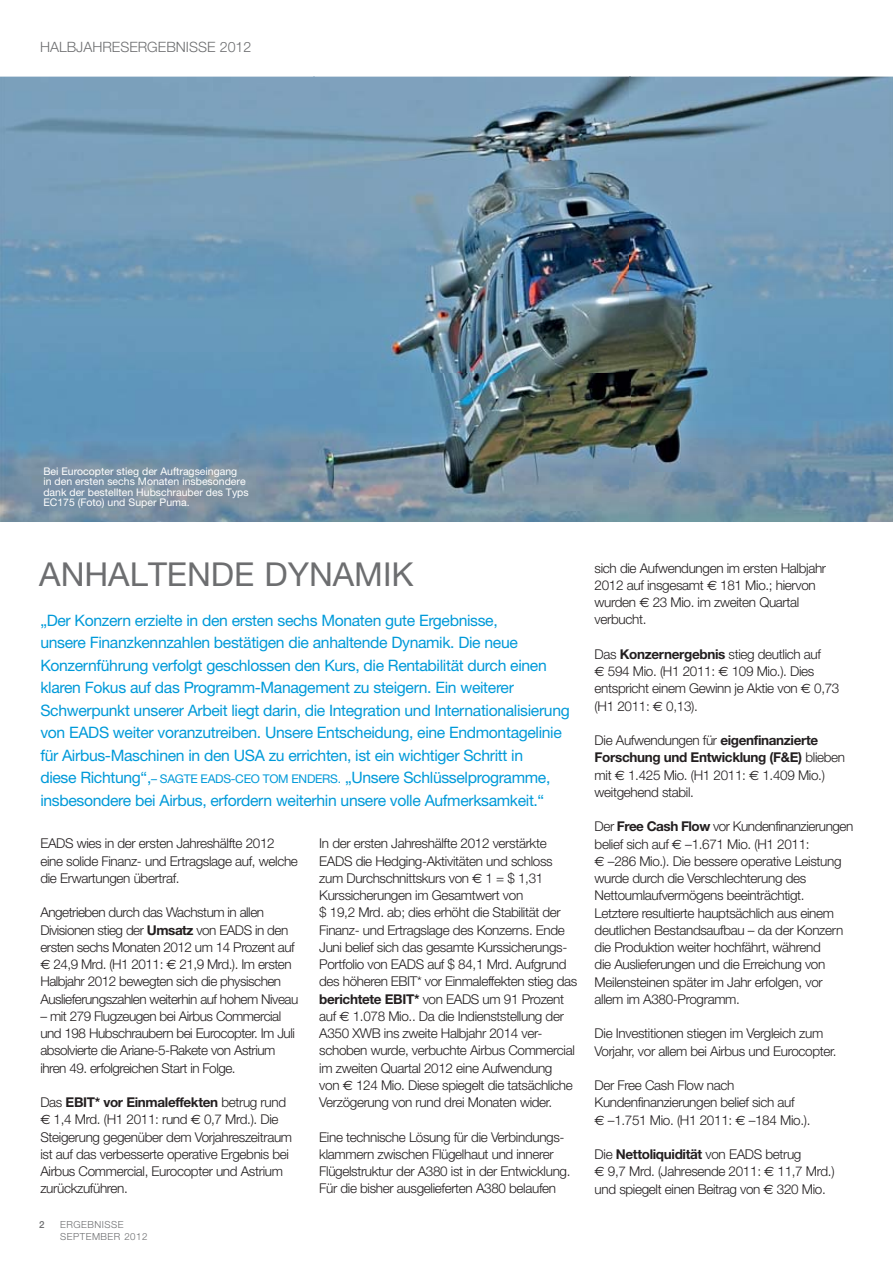
<style>
.page{position:relative;width:893px;height:1263px;background:#fff}
.page>*{position:absolute;margin:0;border:0;box-sizing:border-box;transform-origin:0 0}
.t1{font:33px "Helvetica Neue";color:#6d6e70}
.t2{font:15.75px/22.5px "Helvetica Neue";letter-spacing:-.02em;color:#009ad9}
.t3{font:300 14.25px "Helvetica Neue";color:#6d6e70}
.t4{font:300 13.5px/17.2px "Helvetica Neue";letter-spacing:-.025em;color:#231f20}
.t5{font:10.5px/10.5px "Helvetica Neue";color:#fff}
.t6{font:300 9.75px/11.7px "Helvetica Neue";letter-spacing:.05em;color:#6d6e70}
.t7{font:500 9.75px "Helvetica Neue";color:#6d6e70}
.s1{font-size:12px}
.s2{font-weight:700}
.s3{font-family:"Euro Sans";font-weight:400}
</style>
<div class="page">
<img style="left:1px;top:77px;width:892px;height:445px">
<p class="t3" style="left:40px;top:42px;width:213px">HALBJAHRESERGEBNISSE 2012</p>
<p class="t5" style="left:43px;top:467px;width:207px">Bei Eurocopter stieg der Auftragseingang<br>in den ersten sechs Monaten insbesondere dank der bestellten Hubschrauber des Typs EC175 (Foto) und Super Puma.</p>
<h1 class="t1" style="left:39px;top:562px;width:376px">ANHALTENDE DYNAMIK</h1>
<p class="t2" style="left:40px;top:610px;width:531px">„Der Konzern erzielte in den ersten sechs Monaten gute Ergebnisse,<br>unsere Finanzkennzahlen bestätigen die anhaltende Dynamik. Die neue Konzernführung verfolgt geschlossen den Kurs, die Rentabilität durch einen klaren Fokus auf das Programm-Management zu steigern. Ein weiterer Schwerpunkt unserer Arbeit liegt darin, die Integration und Internationalisierung von EADS weiter voranzutreiben. Unsere Entscheidung, eine Endmontagelinie für Airbus-Maschinen in den USA zu errichten, ist ein wichtiger Schritt in<br>diese Richtung“,<span class="s1">– SAGTE EADS-CEO TOM ENDERS.</span> „Unsere Schlüsselprogramme, insbesondere bei Airbus, erfordern weiterhin unsere volle Aufmerksamkeit.“</p>
<p class="t4" style="left:40px;top:836px;width:259px">EADS wies in der ersten Jahreshälfte 2012 eine solide Finanz- und Ertragslage auf, welche die Erwartungen übertraf.</p>
<p class="t4" style="left:40px;top:905px;width:259px">Angetrieben durch das Wachstum in allen Divisionen stieg der <span class="s2">Umsatz</span> von EADS in den ersten sechs Monaten 2012 um 14 Prozent auf <span class="s3">€</span> 24,9 Mrd. (H1 2011: <span class="s3">€</span> 21,9 Mrd.). Im ersten Halbjahr 2012 bewegten sich die physischen Auslieferungszahlen weiterhin auf hohem Niveau</p>
<p class="t4" style="left:40px;top:1009px;width:256px">– mit 279 Flugzeugen bei Airbus Commercial und 198 Hubschraubern bei Eurocopter. Im Juli absolvierte die Ariane-5-Rakete von Astrium ihren 49. erfolgreichen Start in Folge.</p>
<p class="t4" style="left:40px;top:1095px;width:253px">Das <span class="s2">EBIT* vor Einmaleffekten</span> betrug rund <span class="s3">€</span> 1,4 Mrd. (H1 2011: rund <span class="s3">€</span> 0,7 Mrd.). Die Steigerung gegenüber dem Vorjahreszeitraum ist auf das verbesserte operative Ergebnis bei Airbus Commercial, Eurocopter und Astrium zurückzuführen.</p>
<p class="t7" style="left:39px;top:1221px;width:7px">2</p>
<p class="t6" style="left:60px;top:1220px;width:89px">ERGEBNISSE<br>SEPTEMBER 2012</p>
<p class="t4" style="left:319px;top:836px;width:259px">In der ersten Jahreshälfte 2012 verstärkte EADS die Hedging-Aktivitäten und schloss zum Durchschnittskurs von <span class="s3">€</span> 1 = $ 1,31<br>Kurssicherungen im Gesamtwert von<br>$ 19,2 Mrd. ab; dies erhöht die Stabilität der Finanz- und Ertragslage des Konzerns. Ende Juni belief sich das gesamte Kurssicherungs-Portfolio von EADS auf $ 84,1 Mrd. Aufgrund des höheren EBIT* vor Einmaleffekten stieg das <span class="s2">berichtete EBIT*</span> von EADS um 91 Prozent auf <span class="s3">€</span> 1.078 Mio.. Da die Indienststellung der A350 XWB ins zweite Halbjahr 2014 ver&shy;schoben wurde, verbuchte Airbus Commercial im zweiten Quartal 2012 eine Aufwendung<br>von <span class="s3">€</span> 124 Mio. Diese spiegelt die tatsächliche Verzögerung von rund drei Monaten wider.</p>
<p class="t4" style="left:319px;top:1130px;width:253px">Eine technische Lösung für die Verbindungs&shy;klammern zwischen Flügelhaut und innerer Flügelstruktur der A380 ist in der Entwicklung.<br>Für die bisher ausgelieferten A380 belaufen</p>
<p class="t4" style="left:595px;top:560px;width:233px">sich die Aufwendungen im ersten Halbjahr<br>2012 auf insgesamt <span class="s3">€</span> 181 Mio.; hiervon wurden <span class="s3">€</span> 23 Mio. im zweiten Quartal verbucht.</p>
<p class="t4" style="left:595px;top:647px;width:246px">Das <span class="s2">Konzernergebnis</span> stieg deutlich auf<br><span class="s3">€</span> 594 Mio. (H1 2011: <span class="s3">€</span> 109 Mio.). Dies entspricht einem Gewinn je Aktie von <span class="s3">€</span> 0,73 (H1 2011: <span class="s3">€</span> 0,13).</p>
<p class="t4" style="left:595px;top:733px;width:252px">Die Aufwendungen für <span class="s2">eigenfinanzierte Forschung und Entwicklung (F&amp;E)</span> blieben mit <span class="s3">€</span> 1.425 Mio. (H1 2011: <span class="s3">€</span> 1.409 Mio.) weitgehend stabil.</p>
<p class="t4" style="left:595px;top:819px;width:260px">Der <span class="s2">Free Cash Flow</span> vor Kundenfinanzierungen belief sich auf <span class="s3">€</span> –1.671 Mio. (H1 2011:<br><span class="s3">€</span> –286 Mio.). Die bessere operative Leistung wurde durch die Verschlechterung des Nettoumlaufvermögens beeinträchtigt.<br>Letztere resultierte hauptsächlich aus einem deutlichen Bestandsaufbau – da der Konzern die Produktion weiter hochfährt, während<br>die Auslieferungen und die Erreichung von Meilensteinen später im Jahr erfolgen, vor allem im A380-Programm.</p>
<p class="t4" style="left:595px;top:1026px;width:243px">Die Investitionen stiegen im Vergleich zum<br>Vorjahr, vor allem bei Airbus und Eurocopter.</p>
<p class="t4" style="left:595px;top:1078px;width:217px">Der Free Cash Flow nach<br>Kundenfinanzierungen belief sich auf<br><span class="s3">€</span> –1.751 Mio. (H1 2011: <span class="s3">€</span> –184 Mio.).</p>
<p class="t4" style="left:595px;top:1147px;width:241px">Die <span class="s2">Nettoliquidität</span> von EADS betrug<br><span class="s3">€</span> 9,7 Mrd. (Jahresende 2011: <span class="s3">€</span> 11,7 Mrd.) und spiegelt einen Beitrag von <span class="s3">€</span> 320 Mio.</p>
</div>
